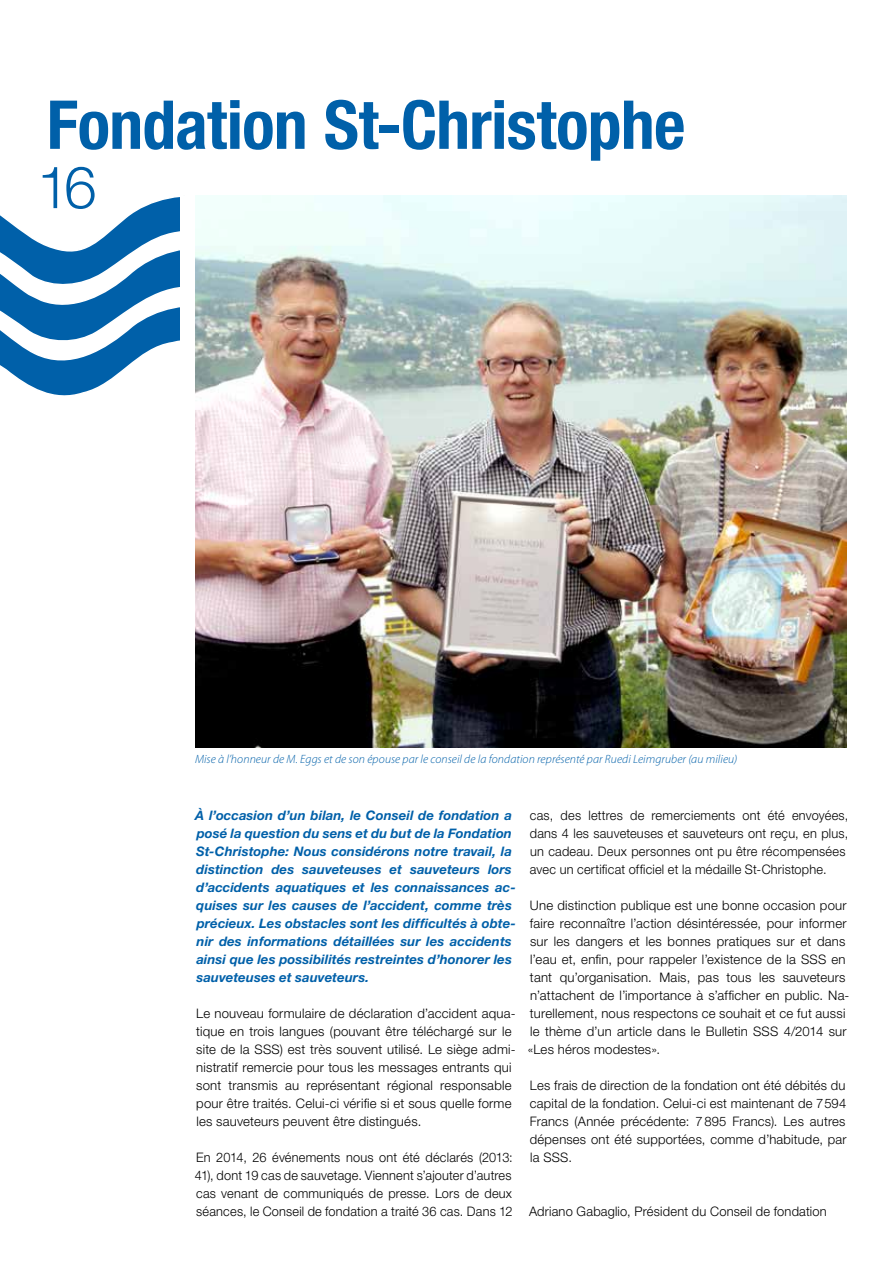
<style>
.page{position:relative;width:893px;height:1263px;background:#fff}
.page>*{position:absolute;margin:0;border:0;box-sizing:border-box;transform-origin:0 0}
.t1{font:700 condensed 67.5px "Helvetica Neue LT Std";color:#0060a9}
.t2{font:300 58.5px "Helvetica Neue LT Std";color:#0060a9}
.t3{font:300 13.2px/18px "Helvetica Neue LT Std";letter-spacing:.015em;color:#000}
.t4{font:italic 700 13.2px/18px "Helvetica Neue LT Std";letter-spacing:.005em;color:#0060a9}
.t5{font:italic 300 12px "Myriad Pro";letter-spacing:.01em;color:#0060a9}
</style>
<div class="page">
<svg style="left:0;top:195px;width:388px;height:201px"></svg>
<div style="left:180px;top:196px;width:323px;height:208px;background:#fff"></div>
<img style="left:196px;top:196px;width:650px;height:551px">
<h1 class="t1" style="left:47px;top:84px;width:640px">Fondation St-Christophe</h1>
<h2 class="t2" style="left:37px;top:152px;width:61px">16</h2>
<p class="t5" style="left:195px;top:752px;width:544px">Mise à l’honneur de M. Eggs et de son épouse par le conseil de la fondation représenté par Ruedi Leimgruber (au milieu)</p>
<p class="t4" style="left:195px;top:805px;width:322px">À l’occasion d’un bilan, le Conseil de fondation a posé la question du sens et du but de la Fondation St-Christophe: Nous considérons notre travail, la distinction des sauveteuses et sauveteurs lors d’accidents aquatiques et les connaissances ac&shy;quises sur les causes de l’accident, comme très précieux. Les obstacles sont les difficultés à obte&shy;nir des informations détaillées sur les accidents ainsi que les possibilités restreintes d’honorer les sauveteuses et sauveteurs.</p>
<p class="t3" style="left:196px;top:1004px;width:321px">Le nouveau formulaire de déclaration d’accident aqua&shy;tique en trois langues (pouvant être téléchargé sur le site de la SSS) est très souvent utilisé. Le siège admi&shy;nistratif remercie pour tous les messages entrants qui sont transmis au représentant régional responsable pour être traités. Celui-ci vérifie si et sous quelle forme les sauveteurs peuvent être distingués.</p>
<p class="t3" style="left:195px;top:1148px;width:319px;text-align:justify">En 2014, 26 événements nous ont été déclarés (2013:<br>41), dont 19 cas de sauvetage. Viennent s’ajouter d’autres cas venant de communiqués de presse. Lors de deux séances, le Conseil de fondation a traité 36 cas. Dans 12</p>
<p class="t3" style="left:530px;top:805px;width:320px">cas, des lettres de remerciements ont été envoyées, dans 4 les sauveteuses et sauveteurs ont reçu, en plus, un cadeau. Deux personnes ont pu être récompensées avec un certificat officiel et la médaille St-Christophe.</p>
<p class="t3" style="left:528px;top:896px;width:323px">Une distinction publique est une bonne occasion pour faire reconnaître l’action désintéressée, pour informer sur les dangers et les bonnes pratiques sur et dans l’eau et, enfin, pour rappeler l’existence de la SSS en tant qu’organisation. Mais, pas tous les sauveteurs n’attachent de l’importance à s’afficher en public. Na&shy;turellement, nous respectons ce souhait et ce fut aussi le thème d’un article dans le Bulletin SSS 4/2014 sur «Les héros modestes».</p>
<p class="t3" style="left:530px;top:1076px;width:318px;text-align:justify">Les frais de direction de la fondation ont été débités du capital de la fondation. Celui-ci est maintenant de 7594<br>Francs (Année précédente: 7 895 Francs). Les autres dépenses ont été supportées, comme d’habitude, par la SSS.</p>
<p class="t3" style="left:529px;top:1202px;width:299px">Adriano Gabaglio, Président du Conseil de fondation</p>
</div>
